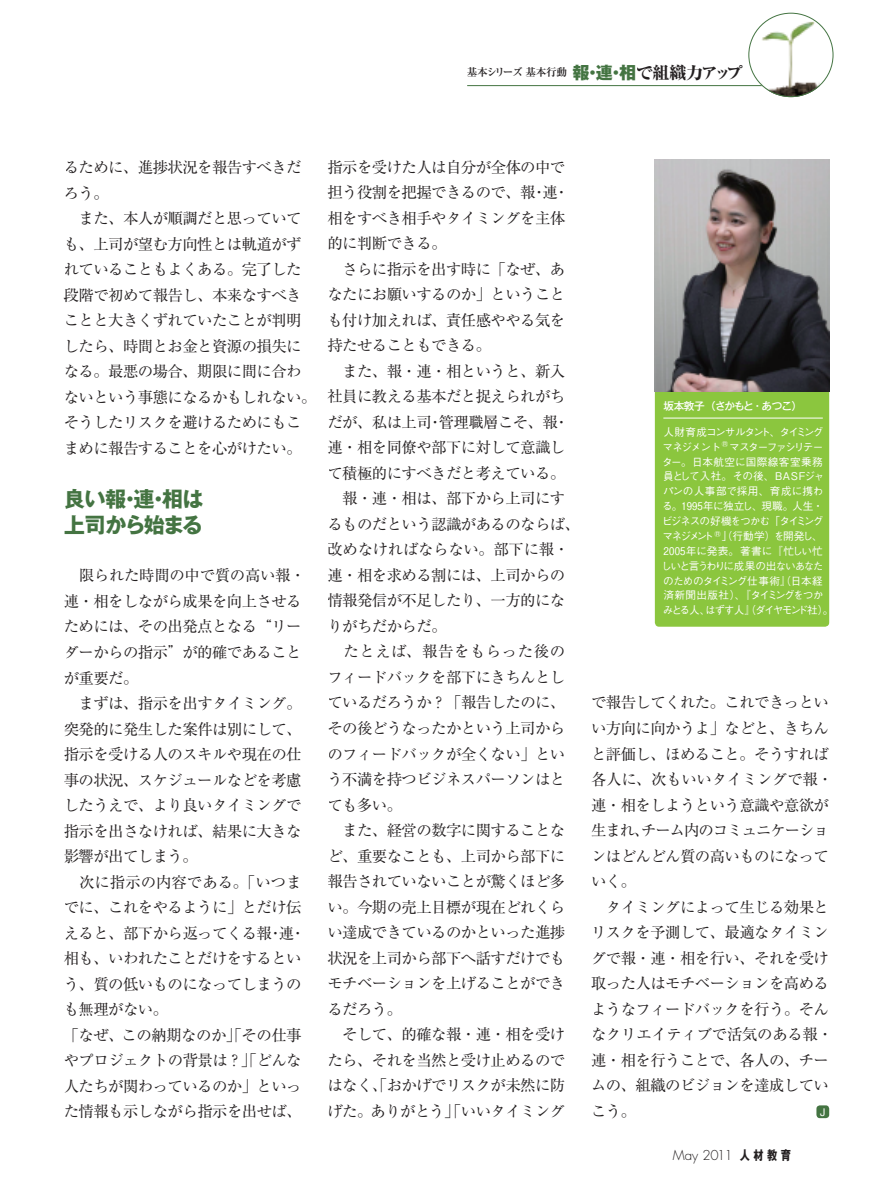
<style>
.page{position:relative;width:893px;height:1191px;background:#fff}
.page>*{position:absolute;margin:0;border:0;box-sizing:border-box;transform-origin:0 0}
.t1{font:21.3px/25.5px "Gothic MB101 Pro Bold 90 pv RKSJ H";letter-spacing:-.03em;color:#447442}
.t2{font:15.45px/25.5px "Ryumin Pro Regular 90 pv RKSJ H";letter-spacing:-.04em;color:#231f20}
.t3{font:300 13.35px "Futura";color:#231f20}
.t4{font:10.65px/14.9px "Gothic BBB Pro Medium 90 pv RKSJ H";letter-spacing:-.095em;color:#fff}
.t5{font:10.65px "Ryumin Pro Bold 90 pv RKSJ H";letter-spacing:-.075em;color:#231f20}
.t6{font:10.65px "Gothic MB101 Pro Medium 90 pv RKSJ H";letter-spacing:-.06em;color:#fff}
.t7{font:10.65px "Helvetica";color:#fff}
.s1{font-family:"Gothic MB101 Pro Heavy 90 pv RKSJ H";font-size:16.95px;color:#447442}
.s2{font-family:"Ryumin Pro Heavy 90 pv RKSJ H";font-size:16.95px}
.s3{font-size:12.75px}
.s4{font-family:"Gothic MB101 Pro Bold 90 pv RKSJ H";font-weight:400;font-size:12.75px}
</style>
<div class="page">
<hr style="left:467px;top:85px;width:322px;height:1px;background:#447442">
<img style="left:761px;top:13px;width:58px;height:84px">
<div style="left:816px;top:1105px;width:13px;height:13px;background:#447442;border-radius:3px"></div>
<div style="left:655px;top:376px;width:174px;height:250px;background:#8bc63e;border-radius:4px"></div>
<hr style="left:663px;top:418px;width:160px;height:1px;background:#fff">
<img style="left:655px;top:159px;width:174px;height:233px">
<p class="t5" style="left:467px;top:68px;width:277px">基本シリーズ 基本行動<span class="s1">報・連・相</span><span class="s2">で組織力アップ</span></p>
<p class="t2" style="left:64px;top:157px;width:254px">るために、進捗状況を報告すべきだろう。<br>　また、本人が順調だと思っていても、上司が望む方向性とは軌道がずれていることもよくある。完了した段階で初めて報告し、本来なすべきことと大きくずれていたことが判明したら、時間とお金と資源の損失になる。最悪の場合、期限に間に合わないという事態になるかもしれない。そうしたリスクを避けるためにもこまめに報告することを心がけたい。</p>
<h1 class="t1" style="left:64px;top:489px;width:141px">良い報・連・相は上司から始まる</h1>
<p class="t2" style="left:63px;top:565px;width:243px">　限られた時間の中で質の高い報・連・相をしながら成果を向上させるためには、その出発点となる“リーダーからの指示”が的確であることが重要だ。<br>　まずは、指示を出すタイミング。突発的に発生した案件は別にして、指示を受ける人のスキルや現在の仕事の状況、スケジュールなどを考慮したうえで、より良いタイミングで指示を出さなければ、結果に大きな影響が出てしまう。<br>　次に指示の内容である。「いつまでに、これをやるように」とだけ伝えると、部下から返ってくる報・連・相も、いわれたことだけをするという、質の低いものになってしまうのも無理がない。<br>「なぜ、この納期なのか」「その仕事やプロジェクトの背景は？」「どんな人たちが関わっているのか」といった情報も示しながら指示を出せば、</p>
<p class="t2" style="left:327px;top:156px;width:254px">指示を受けた人は自分が全体の中で担う役割を把握できるので、報・連・相をすべき相手やタイミングを主体的に判断できる。<br>　さらに指示を出す時に「なぜ、あなたにお願いするのか」ということも付け加えれば、責任感ややる気を持たせることもできる。<br>　また、報・連・相というと、新入社員に教える基本だと捉えられがちだが、私は上司・管理職層こそ、報・連・相を同僚や部下に対して意識して積極的にすべきだと考えている。　報・連・相は、部下から上司にするものだという認識があるのならば、改めなければならない。部下に報・連・相を求める割には、上司からの情報発信が不足したり、一方的になりがちだからだ。<br>　たとえば、報告をもらった後のフィードバックを部下にきちんとしているだろうか？「報告したのに、その後どうなったかという上司からのフィードバックが全くない」という不満を持つビジネスパーソンはとても多い。<br>　また、経営の数字に関することなど、重要なことも、上司から部下に報告されていないことが驚くほど多い。今期の売上目標が現在どれくらい達成できているのかといった進捗状況を上司から部下へ話すだけでもモチベーションを上げることができるだろう。<br>　そして、的確な報・連・相を受けたら、それを当然と受け止めるのではなく、「おかげでリスクが未然に防げた。ありがとう」「いいタイミング</p>
<p class="t6" style="left:663px;top:402px;width:140px">坂本敦子（さかもと・あつこ）</p>
<p class="t4" style="left:661px;top:426px;width:174px">人財育成コンサルタント、タイミングマネジメント<span class="s3">®</span>マスターファシリテーター。日本航空に国際線客室乗務員として入社。その後、ＢＡＳＦジャパンの人事部で採用、育成に携わる。1995年に独立し、現職。人生・ビジネスの好機をつかむ「タイミングマネジメント <span class="s3">®</span>」（行動学）を開発し、<br>2005年に発表。著書に『忙しい忙しいと言うわりに成果の出ないあなたのためのタイミング仕事術』（日本経済新聞出版社）、『タイミングをつかみとる人、はずす人』（ダイヤモンド社）。</p>
<p class="t2" style="left:591px;top:692px;width:243px">で報告してくれた。これできっといい方向に向かうよ」などと、きちんと評価し、ほめること。そうすれば各人に、次もいいタイミングで報・連・相をしようという意識や意欲が生まれ、チーム内のコミュニケーションはどんどん質の高いものになっていく。</p>
<p class="t2" style="left:591px;top:896px;width:243px;text-indent:15px">タイミングによって生じる効果とリスクを予測して、最適なタイミングで報・連・相を行い、それを受け取った人はモチベーションを高めるようなフィードバックを行う。そんなクリエイティブで活気のある報・連・相を行うことで、各人の、チームの、組織のビジョンを達成していこう。</p>
<p class="t7" style="left:820px;top:1107px;width:7px">J</p>
<p class="t3" style="left:673px;top:1149px;width:120px">May 2011<span class="s4">　人 材 教 育</span></p>
</div>
